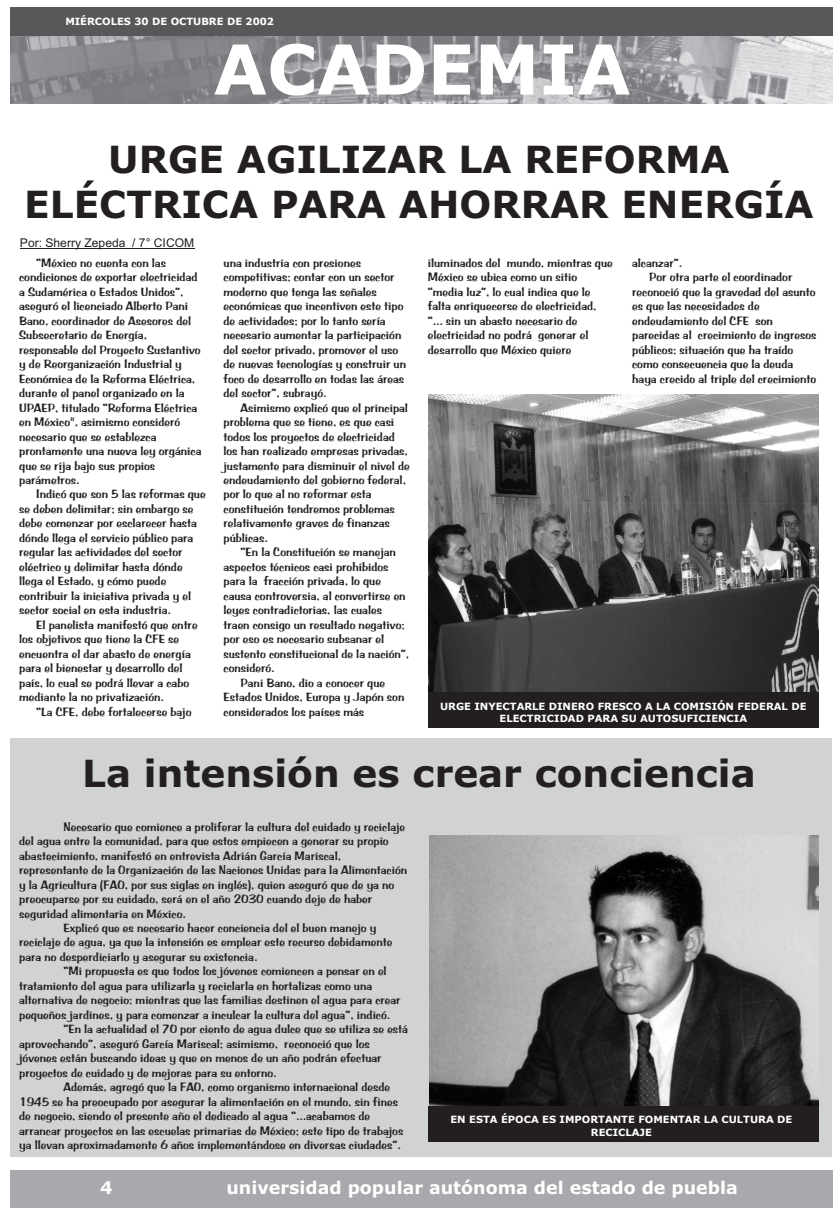
<style>
.page{position:relative;width:833px;height:1215px;background:#fff}
.page>*{position:absolute;margin:0;border:0;box-sizing:border-box;transform-origin:0 0}
.t1{font:700 68.75px "Verdana";color:#fff}
.t2{font:700 37.5px/45.6px "Verdana";color:#231f20;text-align:center}
.t3{font:700 17.5px "Verdana";color:#fff}
.t4{font:12.5px/14.5px "BRADDON";color:#231f20}
.t5{font:12.12px "Arial";color:#231f20}
.t6{font:700 10px/12.1px "Verdana";color:#fff;text-align:center}
</style>
<div class="page">
<div style="left:10px;top:739px;width:821px;height:418px;background:#d1d2d4"></div>
<img style="left:429px;top:835px;width:389px;height:271px">
<img style="left:10px;top:36px;width:822px;height:67px">
<div style="left:10px;top:1170px;width:822px;height:38px;background:#a8a9ad"></div>
<div style="left:10px;top:7px;width:822px;height:29px;background:#57585a"></div>
<hr style="left:832px;top:1170px;width:1px;height:38px;background:#a8a9ad">
<svg style="left:832px;top:7px;width:1px;height:29px"></svg>
<hr style="left:20px;top:248px;width:174px;height:1px;background:#231f20">
<div style="left:428px;top:1106px;width:390px;height:36px;background:#231f20"></div>
<img style="left:428px;top:394px;width:390px;height:298px">
<div style="left:428px;top:693px;width:390px;height:35px;background:#231f20"></div>
<p class="t6" style="left:65px;top:16px;width:210px">MIÉRCOLES 30 DE OCTUBRE DE 2002</p>
<h1 class="t1" style="left:214px;top:42px;width:418px">ACADEMIA</h1>
<h2 class="t2" style="left:24px;top:140px;width:791px">URGE AGILIZAR LA REFORMA<br>ELÉCTRICA PARA AHORRAR ENERGÍA</h2>
<p class="t4" style="left:632px;top:256px;width:52px">alcanzar”.</p>
<p class="t4" style="left:649px;top:270px;width:145px">Por otra parte el coordinador</p>
<p class="t4" style="left:632px;top:285px;width:185px">reconoció que la gravedad del asunto</p>
<p class="t4" style="left:632px;top:299px;width:129px">es que las necesidades de</p>
<p class="t4" style="left:632px;top:314px;width:142px">endeudamiento del CFE son</p>
<p class="t4" style="left:632px;top:328px;width:186px">parecidas al crecimiento de ingresos</p>
<p class="t4" style="left:632px;top:343px;width:163px">públicos; situación que ha traído</p>
<p class="t4" style="left:632px;top:357px;width:162px">como consecuencia que la deuda</p>
<p class="t4" style="left:632px;top:372px;width:185px">haya crecido al triple del crecimiento</p>
<p class="t5" style="left:20px;top:238px;width:176px">Por: Sherry Zepeda / 7° CICOM</p>
<p class="t4" style="left:19px;top:256px;width:184px;text-indent:17px">“México no cuenta con las condiciones de exportar electricidad a Sudamérica o Estados Unidos”, aseguró el licenciado Alberto Pani<br>Bano, coordinador de Asesores del<br>Subsecretario de Energía, responsable del Proyecto Sustantivo y de Reorganización Industrial y<br>Económica de la Reforma Eléctrica, durante el panel organizado en la<br>UPAEP, titulado “Reforma Eléctrica en México", asimismo consideró necesario que se establezca prontamente una nueva ley orgánica que se rija bajo sus propios parámetros.</p>
<p class="t4" style="left:19px;top:488px;width:188px;text-indent:17px">Indicó que son 5 las reformas que se deben delimitar; sin embargo se debe comenzar por esclarecer hasta dónde llega el servicio público para regular las actividades del sector eléctrico y delimitar hasta dónde llega el Estado, y cómo puede contribuir la iniciativa privada y el sector social en esta industria.</p>
<p class="t4" style="left:19px;top:618px;width:180px;text-indent:17px">El panelista manifestó que entre los objetivos que tiene la CFE se encuentra el dar abasto de energía para el bienestar y desarrollo del país, lo cual se podrá llevar a cabo mediante la no privatización.</p>
<p class="t4" style="left:36px;top:705px;width:157px">“La CFE, debe fortalecerse bajo</p>
<p class="t4" style="left:428px;top:256px;width:186px">iluminados del mundo, mientras que<br>México se ubica como un sitio “media luz”, lo cual indica que le falta enriquecerse de electricidad, “... sin un abasto necesario de electricidad no podrá generar el desarrollo que México quiere</p>
<p class="t4" style="left:223px;top:256px;width:184px">una industria con presiones competitivas; contar con un sector moderno que tenga las señales económicas que incentiven este tipo de actividades; por lo tanto sería necesario aumentar la participación del sector privado, promover el uso de nuevas tecnologías y construir un foco de desarrollo en todas las áreas del sector”, subrayó.</p>
<p class="t4" style="left:223px;top:401px;width:188px;text-indent:17px">Asimismo explicó que el principal problema que se tiene, es que casi todos los proyectos de electricidad los han realizado empresas privadas, justamente para disminuir el nivel de endeudamiento del gobierno federal, por lo que al no reformar esta constitución tendremos problemas relativamente graves de finanzas públicas.</p>
<p class="t4" style="left:240px;top:545px;width:157px">“En la Constitución se manejan</p>
<p class="t4" style="left:223px;top:560px;width:166px">aspectos técnicos casi prohibidos</p>
<p class="t4" style="left:223px;top:574px;width:159px">para la fracción privada, lo que</p>
<p class="t4" style="left:223px;top:589px;width:184px">causa controversia, al convertirse en</p>
<p class="t4" style="left:223px;top:603px;width:160px">leyes contradictorias, las cuales</p>
<p class="t4" style="left:223px;top:618px;width:183px">traen consigo un resultado negativo;</p>
<p class="t4" style="left:223px;top:632px;width:162px">por eso es necesario subsanar el</p>
<p class="t4" style="left:223px;top:647px;width:187px">sustento constitucional de la nación”,</p>
<p class="t4" style="left:223px;top:661px;width:53px">consideró.</p>
<p class="t4" style="left:240px;top:676px;width:146px">Pani Bano, dio a conocer que</p>
<p class="t4" style="left:223px;top:690px;width:182px">Estados Unidos, Europa y Japón son</p>
<p class="t4" style="left:223px;top:705px;width:142px">considerados los países más</p>
<p class="t6" style="left:453px;top:699px;width:343px">EN ESTA ÉPOCA ES IMPORTANTE FOMENTAR LA CULTURA DE<br>RECICLAJE</p>
<p class="t6" style="left:440px;top:701px;width:368px">URGE INYECTARLE DINERO FRESCO A LA COMISIÓN FEDERAL DE<br>ELECTRICIDAD PARA SU AUTOSUFICIENCIA</p>
<h2 class="t2" style="left:82px;top:754px;width:675px">La intensión es crear conciencia</h2>
<p class="t4" style="left:63px;top:820px;width:343px">Necesario que comience a proliferar la cultura del cuidado y reciclaje</p>
<p class="t4" style="left:19px;top:834px;width:371px">del agua entre la comunidad, para que estos empiecen a generar su propio</p>
<p class="t4" style="left:19px;top:849px;width:323px">abastecimiento, manifestó en entrevista Adrián García Mariscal,</p>
<p class="t4" style="left:19px;top:863px;width:389px">representante de la Organización de las Naciones Unidas para la Alimentación</p>
<p class="t4" style="left:19px;top:878px;width:376px">y la Agricultura (FAO, por sus siglas en inglés), quien aseguró que de ya no</p>
<p class="t4" style="left:19px;top:892px;width:354px">preocuparse por su cuidado, será en el año 2030 cuando deje de haber</p>
<p class="t4" style="left:19px;top:907px;width:168px">seguridad alimentaria en México.</p>
<p class="t4" style="left:63px;top:921px;width:314px">Explicó que es necesario hacer conciencia del el buen manejo y</p>
<p class="t4" style="left:19px;top:936px;width:374px">reciclaje de agua, ya que la intensión es emplear este recurso debidamente</p>
<p class="t4" style="left:19px;top:950px;width:240px">para no desperdiciarlo y asegurar su existencia.</p>
<p class="t4" style="left:63px;top:965px;width:324px">“Mi propuesta es que todos los jóvenes comiencen a pensar en el</p>
<p class="t4" style="left:19px;top:979px;width:354px">tratamiento del agua para utilizarla y reciclarla en hortalizas como una</p>
<p class="t4" style="left:19px;top:993px;width:383px">alternativa de negocio; mientras que las familias destinen el agua para crear</p>
<p class="t4" style="left:19px;top:1008px;width:372px">pequeños jardines, y para comenzar a inculcar la cultura del agua”, indicó.</p>
<p class="t4" style="left:63px;top:1022px;width:346px">“En la actualidad el 70 por ciento de agua dulce que se utiliza se está</p>
<p class="t4" style="left:19px;top:1037px;width:352px">aprovechando”, aseguró García Mariscal; asimismo, reconoció que los</p>
<p class="t4" style="left:19px;top:1051px;width:364px">jóvenes están buscando ideas y que en menos de un año podrán efectuar</p>
<p class="t4" style="left:19px;top:1066px;width:259px">proyectos de cuidado y de mejoras para su entorno.</p>
<p class="t4" style="left:63px;top:1080px;width:328px">Además, agregó que la FAO, como organismo internacional desde</p>
<p class="t4" style="left:19px;top:1095px;width:380px">1945 se ha preocupado por asegurar la alimentación en el mundo, sin fines</p>
<p class="t4" style="left:19px;top:1109px;width:352px">de negocio, siendo el presente año el dedicado al agua “...acabamos de</p>
<p class="t4" style="left:19px;top:1124px;width:385px">arrancar proyectos en las escuelas primarias de México; este tipo de trabajos</p>
<p class="t4" style="left:19px;top:1138px;width:383px">ya llevan aproximadamente 6 años implementándose en diversas ciudades”.</p>
<p class="t6" style="left:452px;top:1113px;width:343px">EN ESTA ÉPOCA ES IMPORTANTE FOMENTAR LA CULTURA DE<br>RECICLAJE</p>
<p class="t6" style="left:450px;top:1115px;width:343px">EN ESTA ÉPOCA ES IMPORTANTE FOMENTAR LA CULTURA DE<br>RECICLAJE</p>
<h3 class="t3" style="left:100px;top:1181px;width:14px">4</h3>
<h3 class="t3" style="left:226px;top:1181px;width:513px">universidad popular autónoma del estado de puebla</h3>
</div>
